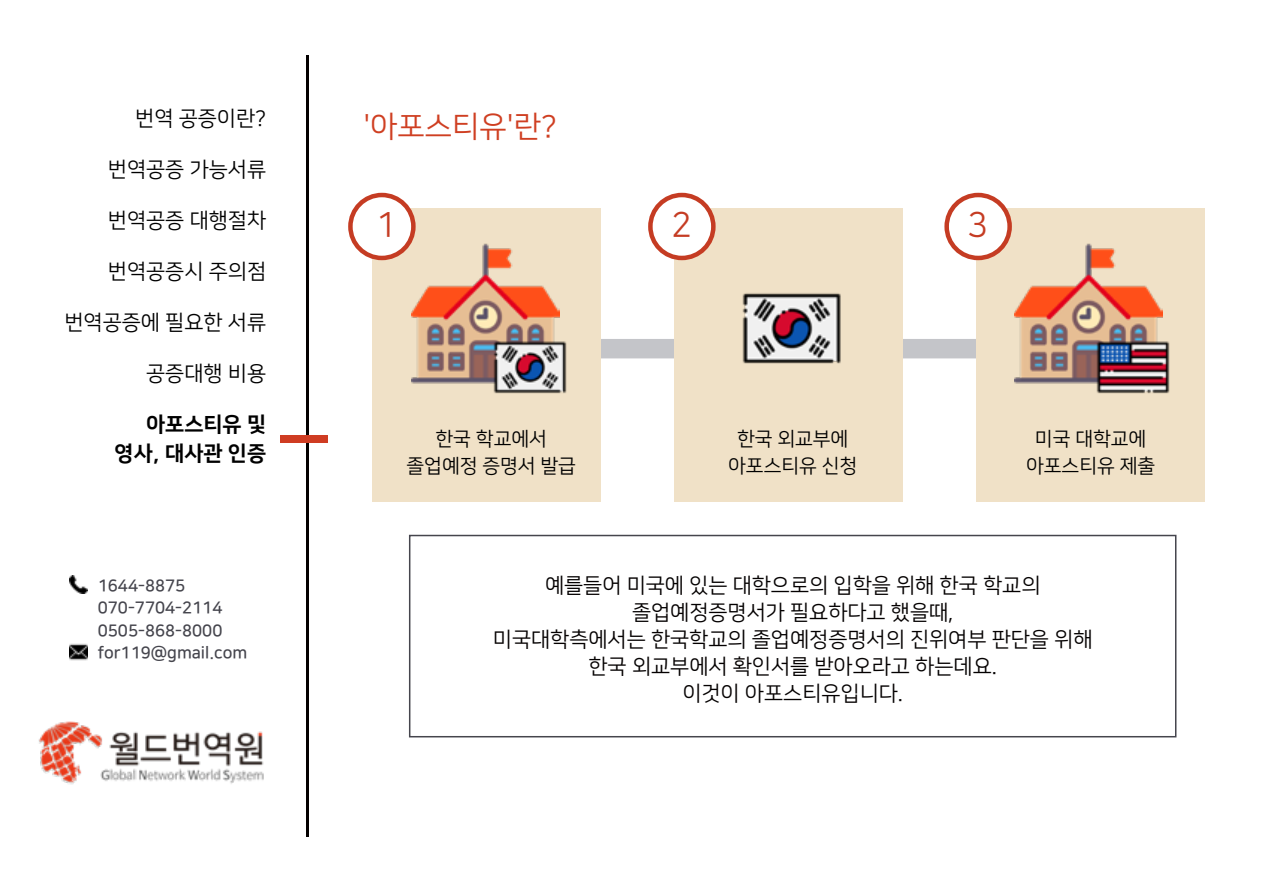
<style>
.page{position:relative;width:1263px;height:893px;background:#fff}
.page>*{position:absolute;margin:0;border:0;box-sizing:border-box;transform-origin:0 0}
.t1{font:34.5px "Nanum Square R";color:#c53c23}
.t2{font:30px "Nanum Square R";color:#cf3f22}
.t3{font:21px/27px "Nanum Square R";color:#040000;text-align:center}
.t4{font:21px "Nanum Square R";color:#000}
.t5{font:21px/28.5px "Nanum Square EB";color:#000;text-align:right}
.t6{font:19.5px/27px "Nanum Square R";color:#000;text-align:center}
.t7{font:16.5px/22.5px "Nanum Square B";color:#45454d}
</style>
<div class="page">
<img style="left:38px;top:721px;width:226px;height:64px">
<hr style="left:306px;top:56px;width:2px;height:781px;background:#040000">
<img style="left:69px;top:575px;width:19px;height:18px">
<img style="left:69px;top:643px;width:19px;height:18px">
<div style="left:491px;top:339px;width:568px;height:19px;background:#c4c5c9"></div>
<div style="left:976px;top:208px;width:229px;height:293px;background:#f0e1c7"></div>
<div style="left:372px;top:208px;width:228px;height:293px;background:#f0e1c7"></div>
<div style="left:674px;top:208px;width:228px;height:293px;background:#f0e1c7"></div>
<div style="left:281px;top:436px;width:47px;height:7px;background:#cf3c22"></div>
<div style="left:409px;top:535px;width:767px;height:202px;border:2px solid #45454d"></div>
<img style="left:411px;top:241px;width:149px;height:143px">
<img style="left:488px;top:336px;width:79px;height:58px">
<img style="left:1014px;top:243px;width:149px;height:141px">
<img style="left:1091px;top:336px;width:79px;height:58px">
<img style="left:742px;top:293px;width:99px;height:71px">
<div style="left:350px;top:195px;width:63px;height:63px;background:#fff;border-radius:50%"></div>
<div style="left:348px;top:193px;width:68px;height:67px;border:4px solid #c53c23;border-radius:50%"></div>
<div style="left:650px;top:195px;width:63px;height:63px;background:#fff;border-radius:50%"></div>
<div style="left:648px;top:193px;width:68px;height:67px;border:4px solid #c53c23;border-radius:50%"></div>
<div style="left:947px;top:195px;width:63px;height:63px;background:#fff;border-radius:50%"></div>
<div style="left:944px;top:193px;width:68px;height:67px;border:4px solid #c53c23;border-radius:50%"></div>
<p class="t4" style="left:135px;top:107px;width:132px">번역 공증이란?</p>
<p class="t4" style="left:108px;top:158px;width:160px">번역공증 가능서류</p>
<p class="t4" style="left:108px;top:209px;width:160px">번역공증 대행절차</p>
<p class="t4" style="left:108px;top:260px;width:160px">번역공증시 주의점</p>
<p class="t4" style="left:65px;top:311px;width:203px">번역공증에 필요한 서류</p>
<p class="t4" style="left:146px;top:362px;width:121px">공증대행 비용</p>
<p class="t5" style="left:115px;top:410px;width:153px">아포스티유 및 영사, 대사관 인증</p>
<p class="t7" style="left:98px;top:574px;width:151px">1644-8875<br>070-7704-2114<br>0505-868-8000 for119@gmail.com</p>
<h2 class="t2" style="left:363px;top:111px;width:195px">'아포스티유'란?</h2>
<h1 class="t1" style="left:376px;top:208px;width:22px">1</h1>
<h1 class="t1" style="left:671px;top:208px;width:22px">2</h1>
<h1 class="t1" style="left:967px;top:208px;width:22px">3</h1>
<p class="t6" style="left:406px;top:426px;width:171px">한국 학교에서 졸업예정 증명서 발급</p>
<p class="t6" style="left:728px;top:426px;width:131px">한국 외교부에 아포스티유 신청</p>
<p class="t6" style="left:1026px;top:426px;width:131px">미국 대학교에 아포스티유 제출</p>
<p class="t3" style="left:493px;top:572px;width:601px">예를들어 미국에 있는 대학으로의 입학을 위해 한국 학교의 졸업예정증명서가 필요하다고 했을때,<br>미국대학측에서는 한국학교의 졸업예정증명서의 진위여부 판단을 위해 한국 외교부에서 확인서를 받아오라고 하는데요.<br>이것이 아포스티유입니다.</p>
</div>
